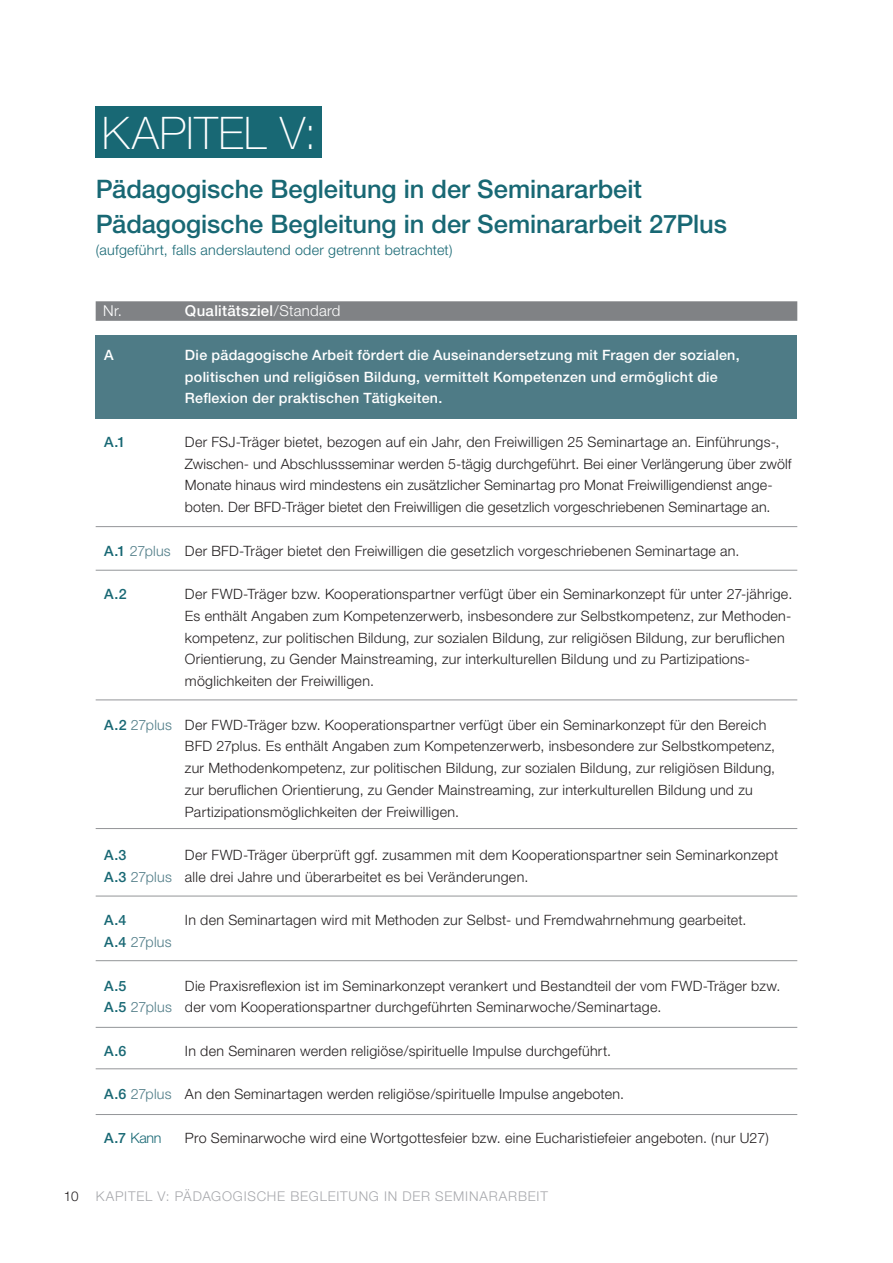
<style>
.page{position:relative;width:893px;height:1263px;background:#fff}
.page>*{position:absolute;margin:0;border:0;box-sizing:border-box;transform-origin:0 0}
.t1{font:100 45px "Helvetica Neue";letter-spacing:.015em;color:#fff}
.t2{font:500 25.5px/34.5px "Helvetica Neue";color:#186874}
.t3{font:500 15px "Helvetica Neue";letter-spacing:.02em;color:#fff}
.t4{font:300 15px "Helvetica Neue";color:#fff}
.t5{font:300 14.25px/21.8px "Helvetica Neue";letter-spacing:.02em;color:#231f20}
.t6{font:500 14.25px/21.8px "Helvetica Neue";letter-spacing:.02em;color:#fff}
.t7{font:300 14.25px "Helvetica Neue";letter-spacing:.015em;color:#186874}
.t8{font:500 14.25px "Helvetica Neue";color:#186874}
.t9{font:300 14.25px "Helvetica Neue";letter-spacing:.015em;color:#4e7b86}
.t10{font:300 13.5px "Helvetica Neue";letter-spacing:.06em;color:#a8a9ad}
.t11{font:300 13.5px "Helvetica Neue";color:#231f20}
.s1{font-weight:300}
.s2{font-weight:500;color:#186874}
.s3{color:#4e7b86}
.s4{font-weight:500}
</style>
<div class="page">
<div style="left:96px;top:106px;width:226px;height:51px;background:#186874"></div>
<div style="left:96px;top:336px;width:701px;height:83px;background:#4e7b86"></div>
<div style="left:96px;top:301px;width:701px;height:20px;background:#808285"></div>
<hr style="left:96px;top:699px;width:701px;height:1px;background:#939598">
<hr style="left:96px;top:828px;width:701px;height:1px;background:#939598">
<hr style="left:96px;top:960px;width:701px;height:1px;background:#939598">
<hr style="left:96px;top:1027px;width:701px;height:1px;background:#939598">
<hr style="left:96px;top:1068px;width:701px;height:1px;background:#939598">
<hr style="left:96px;top:1114px;width:701px;height:1px;background:#939598">
<hr style="left:96px;top:896px;width:701px;height:1px;background:#939598">
<hr style="left:96px;top:570px;width:701px;height:1px;background:#939598">
<hr style="left:96px;top:526px;width:701px;height:1px;background:#939598">
<h1 class="t1" style="left:102px;top:107px;width:216px">Kapitel V:</h1>
<h2 class="t2" style="left:96px;top:172px;width:633px">Pädagogische Begleitung in der Seminararbeit<br>Pädagogische Begleitung in der Seminararbeit 27Plus</h2>
<p class="t7" style="left:96px;top:241px;width:358px">(aufgeführt, falls anderslautend oder getrennt betrachtet)</p>
<p class="t4" style="left:103px;top:302px;width:20px">Nr.</p>
<p class="t3" style="left:185px;top:302px;width:157px">Qualitätsziel<span class="s1">/Standard</span></p>
<p class="t6" style="left:104px;top:344px;width:11px">A</p>
<p class="t6" style="left:185px;top:344px;width:556px">Die pädagogische Arbeit fördert die Auseinandersetzung mit Fragen der sozialen, politischen und religiösen Bildung, vermittelt Kompetenzen und ermöglicht die<br>Reflexion der praktischen Tätigkeiten.</p>
<p class="t8" style="left:104px;top:433px;width:23px">A.1</p>
<p class="t5" style="left:185px;top:431px;width:608px">Der FSJ-Träger bietet, bezogen auf ein Jahr, den Freiwilligen 25 Seminartage an. Einführungs-, Zwischen- und Abschlussseminar werden 5-tägig durchgeführt. Bei einer Verlängerung über zwölf Monate hinaus wird mindestens ein zusätzlicher Seminartag pro Monat Freiwilligendienst ange&shy;boten. Der BFD-Träger bietet den Freiwilligen die gesetzlich vorgeschriebenen Seminartage an.</p>
<p class="t5" style="left:104px;top:539px;width:637px"><span class="s2">A.1</span> <span class="s3">27plus</span> Der BFD-Träger bietet den Freiwilligen die gesetzlich vorgeschriebenen Seminartage an.</p>
<p class="t8" style="left:104px;top:585px;width:24px">A.2</p>
<p class="t5" style="left:185px;top:583px;width:609px;text-align:justify">Der FWD-Träger bzw. Kooperationspartner verfügt über ein Seminarkonzept für unter 27-jährige.<br>Es enthält Angaben zum Kompetenzerwerb, insbesondere zur Selbstkompetenz, zur Methoden&shy;kompetenz, zur politischen Bildung, zur sozialen Bildung, zur religiösen Bildung, zur beruflichen</p>
<p class="t5" style="left:104px;top:648px;width:32px">O</p>
<p class="t5" style="left:185px;top:648px;width:567px;text-indent:11px">rientierung, zu Gender Mainstreaming, zur interkulturellen Bildung und zu Partizipations&shy;möglichkeiten der Freiwilligen.</p>
<p class="t5" style="left:185px;top:713px;width:592px;text-indent:-81px"><span class="s2">A.2</span> <span class="s3">27plus</span> Der FWD-Träger bzw. Kooperationspartner verfügt über ein Seminarkonzept für den Bereich BFD 27plus. Es enthält Angaben zum Kompetenzerwerb, insbesondere zur Selbstkompetenz, zur Methodenkompetenz, zur politischen Bildung, zur sozialen Bildung, zur religiösen Bildung, zur beruflichen Orientierung, zu Gender Mainstreaming, zur interkulturellen Bildung und zu Partizipationsmöglichkeiten der Freiwilligen.</p>
<p class="t8" style="left:104px;top:846px;width:24px">A.3</p>
<p class="t5" style="left:104px;top:844px;width:676px;text-indent:81px">Der FWD-Träger überprüft ggf. zusammen mit dem Kooperationspartner sein Seminarkonzept<br><span class="s2">A.3</span> <span class="s3">27plus</span> alle drei Jahre und überarbeitet es bei Veränderungen.</p>
<p class="t8" style="left:104px;top:912px;width:24px">A.4</p>
<p class="t5" style="left:185px;top:909px;width:563px">In den Seminartagen wird mit Methoden zur Selbst- und Fremdwahrnehmung gearbeitet.</p>
<p class="t9" style="left:104px;top:933px;width:69px"><span class="s2">A.4</span> 27plus</p>
<p class="t8" style="left:104px;top:977px;width:24px">A.5</p>
<p class="t5" style="left:104px;top:974px;width:678px;text-indent:81px">Die Praxisreflexion ist im Seminarkonzept verankert und Bestandteil der vom FWD-Träger bzw.<br><span class="s2">A.5</span> <span class="s3">27plus</span> der vom Kooperationspartner durchgeführten Seminarwoche/Seminartage.</p>
<p class="t8" style="left:104px;top:1042px;width:24px">A.6</p>
<p class="t5" style="left:185px;top:1039px;width:428px">In den Seminaren werden religiöse/spirituelle Impulse durchgeführt.</p>
<p class="t5" style="left:104px;top:1083px;width:521px"><span class="s2">A.6</span> <span class="s3">27plus</span> An den Seminartagen werden religiöse/spirituelle Impulse angeboten.</p>
<p class="t7" style="left:104px;top:1129px;width:59px"><span class="s4">A.7</span> Kann</p>
<p class="t5" style="left:185px;top:1126px;width:585px">Pro Seminarwoche wird eine Wortgottesfeier bzw. eine Eucharistiefeier angeboten. (nur U27)</p>
<p class="t11" style="left:64px;top:1188px;width:17px">10</p>
<p class="t10" style="left:96px;top:1188px;width:19px">Kapitel</p>
<p class="t10" style="left:157px;top:1188px;width:46px">V: Pädag</p>
<p class="t10" style="left:222px;top:1188px;width:20px">ogisc</p>
<p class="t10" style="left:267px;top:1188px;width:43px">he Begleitung</p>
<p class="t10" style="left:384px;top:1188px;width:29px">in der</p>
<p class="t10" style="left:435px;top:1188px;width:19px">Seminararbeit</p>
</div>
